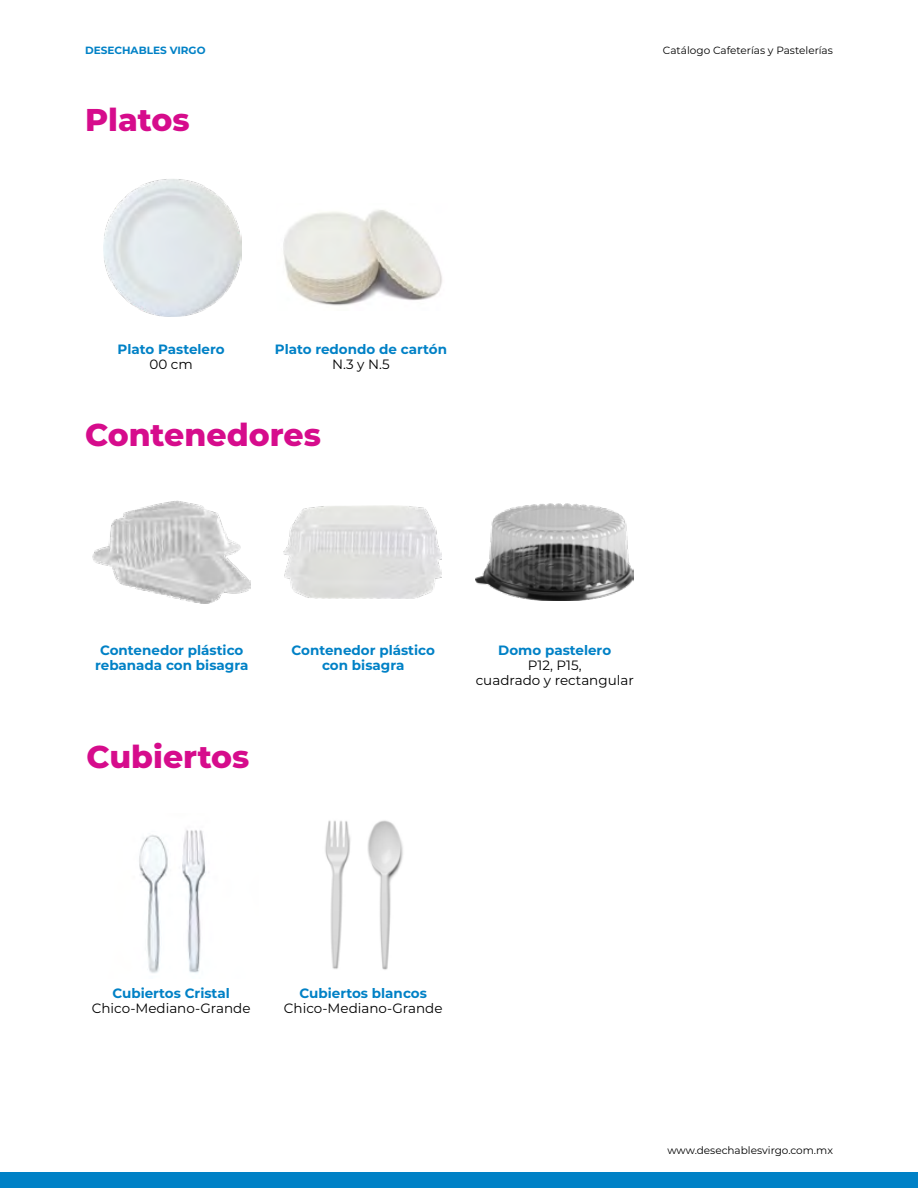
<style>
.page{position:relative;width:918px;height:1188px;background:#fff}
.page>*{position:absolute;margin:0;border:0;box-sizing:border-box;transform-origin:0 0}
.t1{font:800 31.5px "Montserrat";color:#d60c8c}
.t2{font:700 13.5px/15px "Montserrat";color:#0081c6;text-align:center}
.t3{font:13.5px/15px "Montserrat";color:#000;text-align:center}
.t4{font:10.5px "Montserrat";color:#000}
.t5{font:700 10.5px "Montserrat";color:#0081c6}
</style>
<div class="page">
<div style="left:0;top:1172px;width:918px;height:16px;background:#0081c6"></div>
<img style="left:93px;top:501px;width:158px;height:102px">
<img style="left:284px;top:505px;width:157px;height:93px">
<img style="left:476px;top:503px;width:158px;height:97px">
<img style="left:103px;top:179px;width:138px;height:137px">
<img style="left:283px;top:210px;width:159px;height:96px">
<img style="left:325px;top:820px;width:78px;height:150px">
<img style="left:139px;top:829px;width:67px;height:144px">
<p class="t5" style="left:85px;top:42px;width:122px">DESECHABLES VIRGO</p>
<p class="t4" style="left:663px;top:43px;width:171px">Catálogo Cafeterías y Pastelerías</p>
<h1 class="t1" style="left:85px;top:96px;width:106px">Platos</h1>
<p class="t2" style="left:118px;top:341px;width:109px">Plato Pastelero</p>
<p class="t3" style="left:149px;top:356px;width:45px">00 cm</p>
<p class="t2" style="left:275px;top:341px;width:174px">Plato redondo de cartón</p>
<p class="t3" style="left:332px;top:356px;width:59px">N.3 y N.5</p>
<h1 class="t1" style="left:85px;top:411px;width:237px">Contenedores</h1>
<p class="t2" style="left:95px;top:642px;width:155px">Contenedor plástico rebanada con bisagra</p>
<h1 class="t1" style="left:87px;top:733px;width:164px">Cubiertos</h1>
<p class="t2" style="left:292px;top:642px;width:145px">Contenedor plástico con bisagra</p>
<p class="t2" style="left:498px;top:642px;width:114px">Domo pastelero</p>
<p class="t3" style="left:476px;top:657px;width:160px">P12, P15,<br>cuadrado y rectangular</p>
<p class="t2" style="left:112px;top:985px;width:119px">Cubiertos Cristal</p>
<p class="t3" style="left:92px;top:1000px;width:160px">Chico-Mediano-Grande</p>
<p class="t2" style="left:300px;top:985px;width:129px">Cubiertos blancos</p>
<p class="t3" style="left:284px;top:1000px;width:160px">Chico-Mediano-Grande</p>
<p class="t4" style="left:667px;top:1143px;width:167px">www.desechablesvirgo.com.mx</p>
</div>
